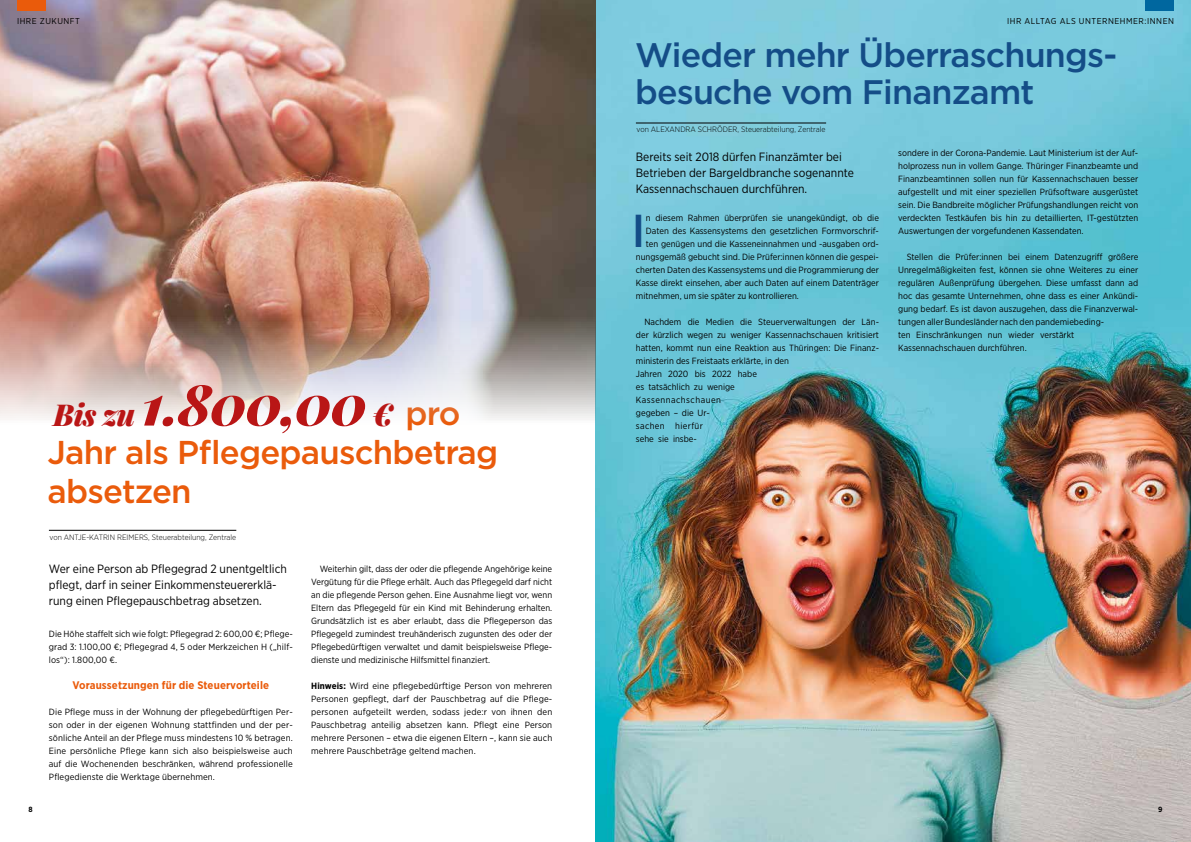
<style>
.page{position:relative;width:1191px;height:842px;background:#fff}
.page>*{position:absolute;margin:0;border:0;box-sizing:border-box;transform-origin:0 0}
.t1{font:italic 900 56.2px "Playfair Display";color:#b91616}
.t2{font:500 46.1px "Gotham Narrow";color:#144d87}
.t3{font:500 34px/37px "Gotham";letter-spacing:-.025em;color:#144d87}
.t4{font:500 33px/39px "Gotham";letter-spacing:-.025em;color:#ea5b0b}
.t5{font:12px/16px "Gotham Narrow";color:#000}
.t6{font:700 11px "Gotham Narrow";letter-spacing:.01em;color:#ea5b0b}
.t7{font:9px/13px "Gotham Narrow";color:#000;text-align:justify}
.t8{font:8.5px "Gotham Narrow";letter-spacing:.06em;color:#000}
.t9{font:300 7.8px "Gotham Narrow";color:#000}
.t10{font:700 7.5px "Gotham Narrow";color:#000}
.s1{font-size:30.3px}
.s2{font-size:31.3px}
.s3{font-weight:700}
</style>
<div class="page">
<img style="left:595px;top:0;width:596px;height:842px">
<hr style="left:636px;top:123px;width:190px;height:1px;background:#000">
<img style="left:0;top:0;width:595px;height:420px">
<div style="left:1145px;top:0;width:29px;height:11px;background:#00679f"></div>
<div style="left:17px;top:0;width:29px;height:11px;background:#ea5b0b"></div>
<hr style="left:49px;top:530px;width:187px;height:1px;background:#000">
<p class="t8" style="left:17px;top:15px;width:64px">IHRE ZUKUNFT</p>
<p class="t8" style="left:1007px;top:15px;width:168px">IHR ALLTAG ALS UNTERNEHMER:INNEN</p>
<h3 class="t3" style="left:635px;top:36px;width:483px">Wieder mehr Überraschungs&shy;besuche vom Finanzamt</h3>
<h1 class="t1" style="left:53px;top:358px;width:341px"><span class="s1">Bis zu</span> 1.800,00 <span class="s2">€</span></h1>
<h3 class="t4" style="left:47px;top:393px;width:452px;text-indent:358px">pro<br>Jahr als Pflegepauschbetrag absetzen</h3>
<p class="t9" style="left:50px;top:532px;width:188px">von ANTJE-KATRIN REIMERS, Steuerabteilung, Zentrale</p>
<h3 class="t5" style="left:49px;top:561px;width:239px">Wer eine Person ab Pflegegrad 2 unentgeltlich pflegt, darf in seiner Einkommensteuererklä&shy;rung einen Pflegepauschbetrag absetzen.</h3>
<p class="t7" style="left:49px;top:627px;width:245px">Die Höhe staffelt sich wie folgt: Pflegegrad 2: 600,00 €; Pflege&shy;grad 3: 1.100,00 €; Pflegegrad 4, 5 oder Merkzeichen H („hilf&shy;los“): 1.800,00 €.</p>
<p class="t6" style="left:72px;top:678px;width:198px">Voraussetzungen für die Steuervorteile</p>
<p class="t7" style="left:49px;top:705px;width:245px">Die Pflege muss in der Wohnung der pflegebedürftigen Per&shy;son oder in der eigenen Wohnung stattfinden und der per&shy;sönliche Anteil an der Pflege muss mindestens 10 % betragen.<br>Eine persönliche Pflege kann sich also beispielsweise auch auf die Wochenenden beschränken, während professionelle Pflegedienste die Werktage übernehmen.</p>
<p class="t7" style="left:311px;top:562px;width:242px;text-indent:9px">Weiterhin gilt, dass der oder die pflegende Angehörige keine Vergütung für die Pflege erhält. Auch das Pflegegeld darf nicht an die pflegende Person gehen. Eine Ausnahme liegt vor, wenn Eltern das Pflegegeld für ein Kind mit Behinderung erhalten.<br>Grundsätzlich ist es aber erlaubt, dass die Pflegeperson das Pflegegeld zumindest treuhänderisch zugunsten des oder der Pflegebedürftigen verwaltet und damit beispielsweise Pflege&shy;dienste und medizinische Hilfsmittel finanziert.</p>
<p class="t7" style="left:311px;top:679px;width:242px"><span class="s3">Hinweis:</span> Wird eine pflegebedürftige Person von mehreren Personen gepflegt, darf der Pauschbetrag auf die Pflege&shy;personen aufgeteilt werden, sodass jede:r von ihnen den Pauschbetrag anteilig absetzen kann. Pflegt eine Person mehrere Personen – etwa die eigenen Eltern –, kann sie auch mehrere Pauschbeträge geltend machen.</p>
<p class="t9" style="left:636px;top:125px;width:190px">von ALEXANDRA SCHRÖDER, Steuerabteilung, Zentrale</p>
<h3 class="t5" style="left:636px;top:148px;width:220px">Bereits seit 2018 dürfen Finanzämter bei<br>Betrieben der Bargeldbranche sogenannte<br>Kassennachschauen durchführen.</h3>
<h2 class="t2" style="left:632px;top:202px;width:14px">I</h2>
<p class="t7" style="left:646px;top:211px;width:234px">n diesem Rahmen überprüfen sie unangekündigt, ob die</p>
<p class="t7" style="left:646px;top:224px;width:234px">Daten des Kassensystems den gesetzlichen Formvorschrif-</p>
<p class="t7" style="left:646px;top:237px;width:234px">ten genügen und die Kasseneinnahmen und -ausgaben ord-</p>
<p class="t7" style="left:636px;top:250px;width:244px">nungsgemäß gebucht sind. Die Prüfer:innen können die gespei-</p>
<p class="t7" style="left:636px;top:263px;width:244px">cherten Daten des Kassensystems und die Programmierung der</p>
<p class="t7" style="left:636px;top:276px;width:245px">Kasse direkt einsehen, aber auch Daten auf einem Datenträger</p>
<p class="t7" style="left:636px;top:289px;width:165px">mitnehmen, um sie später zu kontrollieren.</p>
<p class="t7" style="left:636px;top:315px;width:245px;text-align:left;text-indent:9px">Nachdem die Medien die Steuerverwaltungen der Län&shy;der kürzlich wegen zu weniger Kassennachschauen kritisiert hatten, kommt nun eine Reaktion aus Thüringen: Die Finanz&shy;ministerin des Freistaats erklärte, in den<br>Jahren 2020 bis 2022 habe<br>es tatsächlich zu wenige<br>Kassennachschauen<br>gegeben – die Ur-<br>sachen hierfür<br>sehe sie insbe-</p>
<p class="t7" style="left:898px;top:146px;width:242px">sondere in der Corona-Pandemie. Laut Ministerium ist der Auf&shy;holprozess nun in vollem Gange. Thüringer Finanzbeamte und Finanzbeamtinnen sollen nun für Kassennachschauen besser aufgestellt und mit einer speziellen Prüfsoftware ausgerüstet sein. Die Bandbreite möglicher Prüfungshandlungen reicht von verdeckten Testkäufen bis hin zu detaillierten, IT-gestützten Auswertungen der vorgefundenen Kassendaten.</p>
<p class="t7" style="left:898px;top:250px;width:242px;text-align:left;text-indent:9px">Stellen die Prüfer:innen bei einem Datenzugriff größere Unregelmäßigkeiten fest, können sie ohne Weiteres zu einer regulären Außenprüfung übergehen. Diese umfasst dann ad hoc das gesamte Unternehmen, ohne dass es einer Ankündi&shy;gung bedarf. Es ist davon auszugehen, dass die Finanzverwal&shy;tungen aller Bundesländer nach den pandemiebeding-<br>ten Einschränkungen nun wieder verstärkt Kassennachschauen durchführen.</p>
<p class="t10" style="left:28px;top:805px;width:6px">8</p>
<p class="t10" style="left:1158px;top:805px;width:6px">9</p>
</div>
